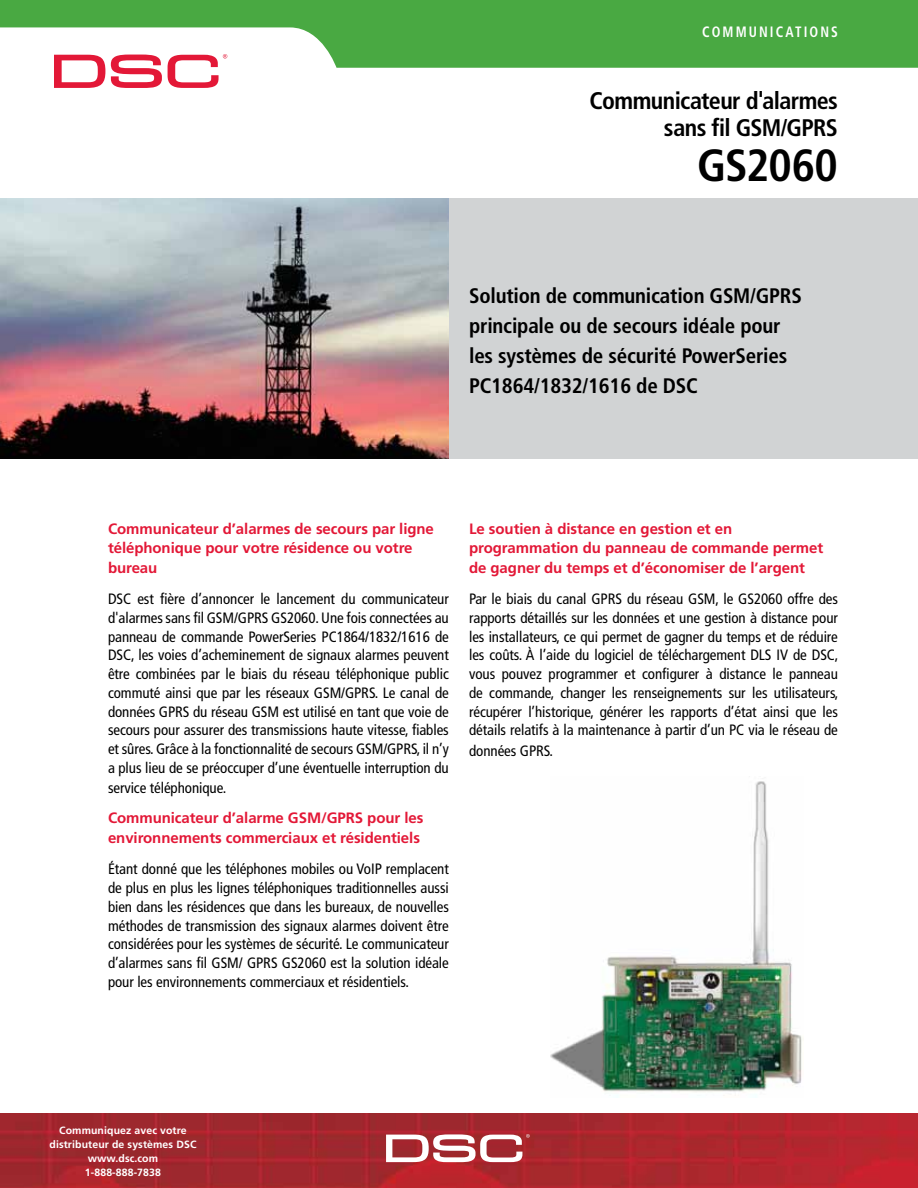
<style>
.page{position:relative;width:918px;height:1188px;background:#fff}
.page>*{position:absolute;margin:0;border:0;box-sizing:border-box;transform-origin:0 0}
.t1{font:700 condensed 45px "Frutiger LT Std";letter-spacing:-.025em;color:#000}
.t2{font:700 condensed 24px/27px "Frutiger LT Std";letter-spacing:-.025em;color:#000;text-align:right}
.t3{font:700 condensed 21px/30px "Frutiger LT Std";letter-spacing:-.01em;color:#000}
.t4{font:condensed 15px/18.8px "Frutiger LT Std";letter-spacing:-.005em;color:#000;text-align:justify}
.t5{font:700 15px/19.5px "Frutiger LT Std";letter-spacing:-.005em;color:#e31837}
.t6{font:700 condensed 15px "Frutiger LT Std";letter-spacing:.155em;color:#fff;scale:.9 1}
.t7{font:700 10.5px/14px "Frutiger LT Std";letter-spacing:.01em;color:#fff;text-align:center}
</style>
<div class="page">
<img style="left:0;top:1114px;width:918px;height:74px">
<svg style="left:54px;top:68px;width:51px;height:20px"></svg>
<svg style="left:111px;top:68px;width:51px;height:20px"></svg>
<svg style="left:168px;top:68px;width:51px;height:20px"></svg>
<svg style="left:0;top:0;width:918px;height:68px;fill:#49a942"></svg>
<div style="left:449px;top:198px;width:469px;height:261px;background:#d1d3d4"></div>
<img style="left:0;top:198px;width:449px;height:261px">
<svg style="left:386px;top:1134px;width:144px;height:28px"></svg>
<img style="left:550px;top:781px;width:252px;height:316px">
<p class="t6" style="left:702px;top:23px;width:152px">COMMUNICATIONS</p>
<h2 class="t2" style="left:590px;top:87px;width:250px">Communicateur d'alarmes sans fil GSM/GPRS</h2>
<h1 class="t1" style="left:697px;top:139px;width:142px">GS2060</h1>
<h3 class="t3" style="left:469px;top:281px;width:334px">Solution de communication GSM/GPRS principale ou de secours idéale pour les systèmes de sécurité PowerSeries PC1864/1832/1616 de DSC</h3>
<p class="t5" style="left:108px;top:519px;width:327px">Communicateur d’alarmes de secours par ligne téléphonique pour votre résidence ou votre bureau</p>
<p class="t4" style="left:108px;top:590px;width:342px">DSC est fière d’annoncer le lancement du communicateur d'alarmes sans fil GSM/GPRS GS2060. Une fois connectées au panneau de commande PowerSeries PC1864/1832/1616 de DSC, les voies d’acheminement de signaux alarmes peuvent être combinées par le biais du réseau téléphonique public commuté ainsi que par les réseaux GSM/GPRS. Le canal de données GPRS du réseau GSM est utilisé en tant que voie de secours pour assurer des transmissions haute vitesse, fiables et sûres. Grâce à la fonctionnalité de secours GSM/GPRS, il n’y a plus lieu de se préoccuper d’une éventuelle interruption du</p>
<p class="t4" style="left:108px;top:779px;width:120px">service téléphonique.</p>
<p class="t5" style="left:108px;top:809px;width:317px">Communicateur d’alarme GSM/GPRS pour les environnements commerciaux et résidentiels</p>
<p class="t4" style="left:108px;top:860px;width:342px">Étant donné que les téléphones mobiles ou VoIP remplacent de plus en plus les lignes téléphoniques traditionnelles aussi bien dans les résidences que dans les bureaux, de nouvelles méthodes de transmission des signaux alarmes doivent être considérées pour les systèmes de sécurité. Le communicateur d’alarmes sans fil GSM/ GPRS GS2060 est la solution idéale pour les environnements commerciaux et résidentiels.</p>
<p class="t5" style="left:469px;top:519px;width:356px">Le soutien à distance en gestion et en programmation du panneau de commande permet de gagner du temps et d’économiser de l’argent</p>
<p class="t4" style="left:469px;top:590px;width:371px">Par le biais du canal GPRS du réseau GSM, le GS2060 offre des rapports détaillés sur les données et une gestion à distance pour les installateurs, ce qui permet de gagner du temps et de réduire les coûts. À l’aide du logiciel de téléchargement DLS IV de DSC, vous pouvez programmer et configurer à distance le panneau de commande, changer les renseignements sur les utilisateurs, récupérer l’historique, générer les rapports d’état ainsi que les détails relatifs à la maintenance à partir d’un PC via le réseau de</p>
<p class="t4" style="left:469px;top:741px;width:86px">données GPRS.</p>
<p class="t7" style="left:49px;top:1123px;width:148px">Communiquez avec votre distributeur de systèmes DSC www.dsc.com<br>1-888-888-7838</p>
</div>
